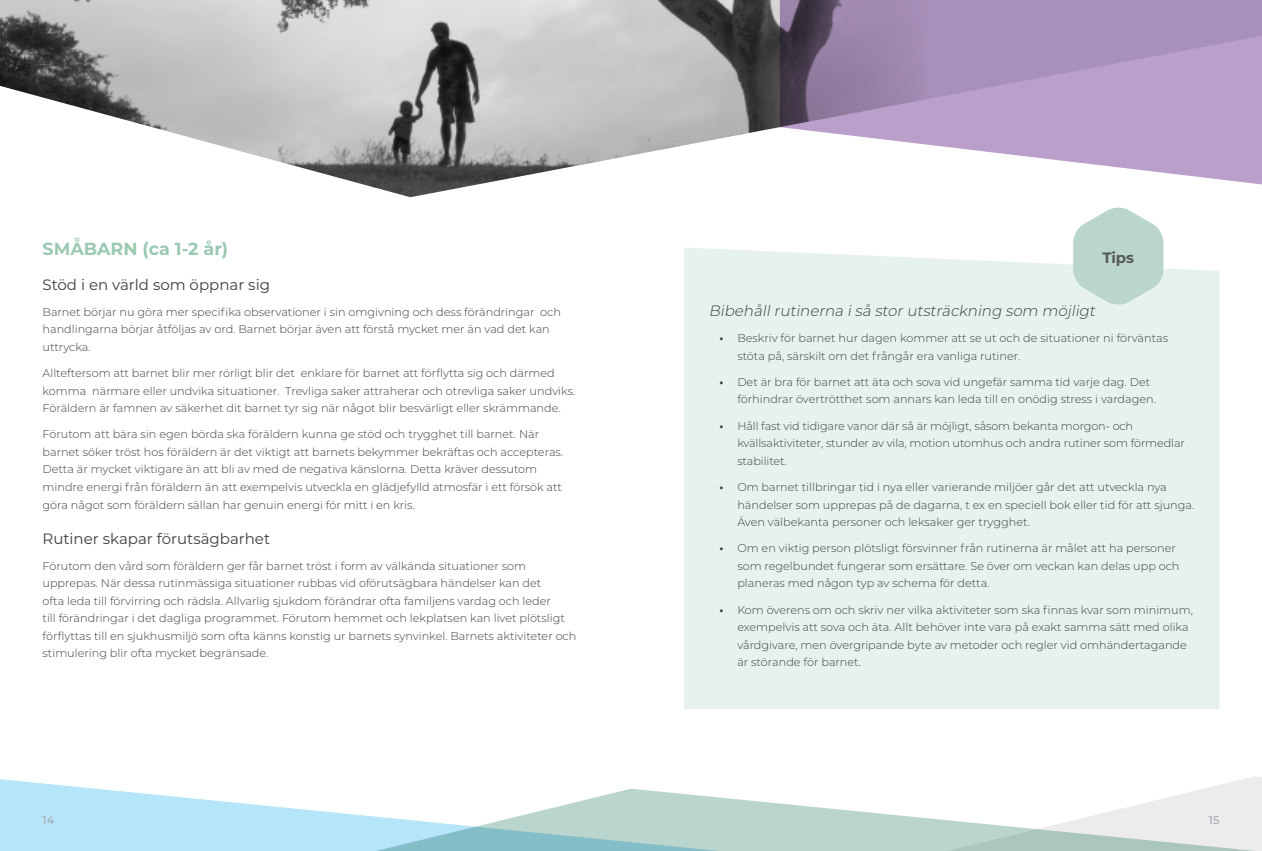
<style>
.page{position:relative;width:1262px;height:851px;background:#fff}
.page>*{position:absolute;margin:0;border:0;box-sizing:border-box;transform-origin:0 0}
.Ikäryhmä{font:700 17.5px "Montserrat";color:#9bc9b2}
.Otsikko_2{font:15px "Montserrat";color:#3e3e3f}
.Leipis{font:italic 300 15px "Montserrat";color:#3e3e3f}
.t1{font:700 15px "Montserrat";color:#57585a}
.Leipis-2{font:300 11.25px/17.5px "Montserrat";color:#3e3e3f}
.t2{font:500 11.25px "Montserrat";color:#a8a9ad}
.s1{font-weight:700}
</style>
<div class="page">
<img style="left:0;top:0;width:779px;height:197px">
<svg style="left:779px;top:0;width:482px;height:185px"></svg>
<svg style="left:1209px;top:776px;width:52px;height:12px"></svg>
<svg style="left:901px;top:788px;width:360px;height:62px"></svg>
<svg style="left:0;top:779px;width:901px;height:71px"></svg>
<div style="left:684px;top:247px;width:535px;height:462px;background:#e7f2ee"></div>
<svg style="left:1073px;top:207px;width:90px;height:98px;background:#c6dcd6"></svg>
<p class="Ikäryhmä" style="left:43px;top:236px;width:187px">SMÅBARN (ca 1-2 år)</p>
<p class="Otsikko_2" style="left:43px;top:274px;width:229px">Stöd i en värld som öppnar sig</p>
<p class="Leipis-2" style="left:43px;top:303px;width:520px">Barnet börjar nu göra mer specifika observationer i sin omgivning och dess förändringar och handlingarna börjar åtföljas av ord. Barnet börjar även att förstå mycket mer än vad det kan uttrycka.</p>
<p class="Leipis-2" style="left:43px;top:364px;width:534px">Allteftersom att barnet blir mer rörligt blir det enklare för barnet att förflytta sig och därmed komma närmare eller undvika situationer. Trevliga saker attraherar och otrevliga saker undviks.<br>Föräldern är famnen av säkerhet dit barnet tyr sig när något blir besvärligt eller skrämmande.</p>
<p class="Leipis-2" style="left:43px;top:425px;width:522px">Förutom att bära sin egen börda ska föräldern kunna ge stöd och trygghet till barnet. När barnet söker tröst hos föräldern är det viktigt att barnets bekymmer bekräftas och accepteras.<br>Detta är mycket viktigare än att bli av med de negativa känslorna. Detta kräver dessutom mindre energi från föräldern än att exempelvis utveckla en glädjefylld atmosfär i ett försök att göra något som föräldern sällan har genuin energi för mitt i en kris.</p>
<p class="Otsikko_2" style="left:43px;top:528px;width:229px">Rutiner skapar förutsägbarhet</p>
<p class="Leipis-2" style="left:43px;top:556px;width:535px">Förutom den vård som föräldern ger får barnet tröst i form av välkända situationer som upprepas. När dessa rutinmässiga situationer rubbas vid oförutsägbara händelser kan det<br>ofta leda till förvirring och rädsla. Allvarlig sjukdom förändrar ofta familjens vardag och leder<br>till förändringar i det dagliga programmet. Förutom hemmet och lekplatsen kan livet plötsligt förflyttas till en sjukhusmiljö som ofta känns konstig ur barnets synvinkel. Barnets aktiviteter och stimulering blir ofta mycket begränsade.</p>
<p class="t1" style="left:1102px;top:246px;width:33px">Tips</p>
<p class="Leipis" style="left:709px;top:300px;width:391px">Bibehållrutinerna iså storutsträckning som möj ligt</p>
<p class="Leipis-2" style="left:737px;top:329px;width:432px;text-indent:-18px"><span class="s1">•</span> Beskriv för barnet hur dagen kommer att se ut och de situationer ni förväntas stöta på, särskilt om det frångår era vanliga rutiner.</p>
<p class="Leipis-2" style="left:737px;top:373px;width:420px;text-indent:-18px"><span class="s1">•</span> Det är bra för barnet att äta och sova vid ungefär samma tid varje dag. Det förhindrar övertrötthet som annars kan leda till en onödig stress i vardagen.</p>
<p class="Leipis-2" style="left:737px;top:416px;width:449px;text-indent:-18px"><span class="s1">•</span> Håll fast vid tidigare vanor där så är möjligt, såsom bekanta morgon- och kvällsaktiviteter, stunder av vila, motion utomhus och andra rutiner som förmedlar stabilitet.</p>
<p class="Leipis-2" style="left:737px;top:478px;width:458px;text-indent:-18px"><span class="s1">•</span> Om barnet tillbringar tid i nya eller varierande miljöer går det att utveckla nya händelser som upprepas på de dagarna, t ex en speciell bok eller tid för att sjunga.<br>Även välbekanta personer och leksaker ger trygghet.</p>
<p class="Leipis-2" style="left:737px;top:539px;width:444px;text-indent:-18px"><span class="s1">•</span> Om en viktig person plötsligt försvinner från rutinerna är målet att ha personer som regelbundet fungerar som ersättare. Se över om veckan kan delas upp och planeras med någon typ av schema för detta.</p>
<p class="Leipis-2" style="left:737px;top:600px;width:457px;text-indent:-18px"><span class="s1">•</span> Kom överens om och skriv ner vilka aktiviteter som ska finnas kvar som minimum, exempelvis att sova och äta. Allt behöver inte vara på exakt samma sätt med olika vårdgivare, men övergripande byte av metoder och regler vid omhändertagande är störande för barnet.</p>
<p class="t2" style="left:43px;top:811px;width:13px">14</p>
<p class="t2" style="left:1208px;top:811px;width:12px">15</p>
</div>
